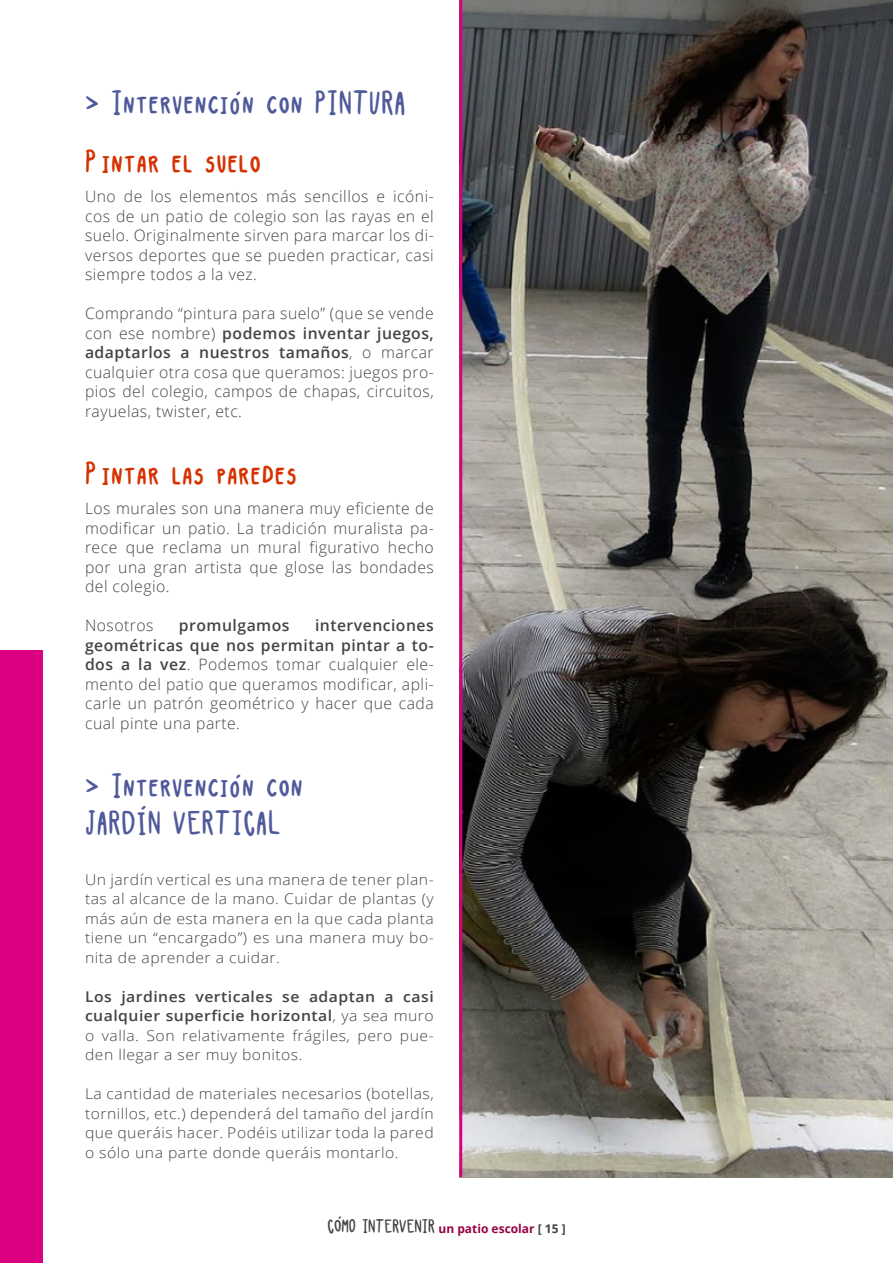
<style>
.page{position:relative;width:893px;height:1263px;background:#fff}
.page>*{position:absolute;margin:0;border:0;box-sizing:border-box;transform-origin:0 0}
.t1{font:37.5px/37.5px "Kap";letter-spacing:.02em;color:#505a9b}
.t2{font:37.5px "Kap";letter-spacing:.02em;color:#d53200}
.t3{font:21px "Kap";color:#444}
.t4{font:300 15.75px/19.5px "Open Sans";letter-spacing:.03em;color:#444;text-align:justify}
.t5{font:600 15.75px "Open Sans";letter-spacing:.03em;color:#444}
.t6{font:300 14.85px/19.5px "Open Sans";letter-spacing:.03em;color:#444;text-align:justify;scale:1.07 1}
.s1{font-weight:600}
.s2{font-family:"Open Sans";font-weight:700;font-size:12px;color:#960447}
.s3{font-family:"Open Sans";font-weight:700;font-size:12px}
</style>
<div class="page">
<div style="left:0;top:651px;width:43px;height:612px;background:#db0080"></div>
<img style="left:459px;top:0;width:434px;height:1178px">
<hr style="left:459px;top:0;width:3px;height:1177px;background:#db0080">
<h1 class="t1" style="left:85px;top:85px;width:322px">&gt; Intervención con PINTURA</h1>
<h1 class="t2" style="left:85px;top:143px;width:177px">Pintar el suelo</h1>
<p class="t4" style="left:85px;top:186px;width:350px">Uno de los elementos más sencillos e icóni&shy;cos de un patio de colegio son las rayas en el suelo. Originalmente sirven para marcar los di&shy;versos deportes que se pueden practicar, casi siempre todos a la vez.</p>
<p class="t4" style="left:85px;top:303px;width:350px">Comprando “pintura para suelo” (que se vende con ese nombre) <span class="s1">podemos inventar juegos, adaptarlos a nuestros tamaños</span>, o marcar cualquier otra cosa que queramos: juegos pro&shy;pios del colegio, campos de chapas, circuitos, rayuelas, twister, etc.</p>
<h1 class="t2" style="left:85px;top:455px;width:213px">Pintar las paredes</h1>
<p class="t4" style="left:85px;top:498px;width:350px">Los murales son una manera muy eficiente de modificar un patio. La tradición muralista pa&shy;rece que reclama un mural figurativo hecho por una gran artista que glose las bondades del colegio.</p>
<p class="t4" style="left:85px;top:615px;width:70px">Nosotros</p>
<p class="t5" style="left:179px;top:615px;width:112px">promulgamos</p>
<p class="t4" style="left:85px;top:615px;width:350px;text-indent:230px"><span class="s1">intervenciones geométricas que nos permitan pintar a to&shy;dos a la vez</span>. Podemos tomar cualquier ele&shy;mento del patio que queramos modificar, apli&shy;carle un patrón geométrico y hacer que cada cual pinte una parte.</p>
<h1 class="t1" style="left:85px;top:767px;width:219px">&gt; Intervención con<br>JARDÍN VERTICAL</h1>
<p class="t6" style="left:85px;top:869px;width:327px">Un jardín vertical es una manera de tener plan&shy;tas al alcance de la mano. Cuidar de plantas (y más aún de esta manera en la que cada planta tiene un “encargado”) es una manera muy bo&shy;nita de aprender a cuidar.</p>
<p class="t6" style="left:85px;top:986px;width:327px"><span class="s1">Los jardines verticales se adaptan a casi cualquier superficie horizontal</span>, ya sea muro o valla. Son relativamente frágiles, pero pue&shy;den llegar a ser muy bonitos.</p>
<p class="t6" style="left:85px;top:1083px;width:327px">La cantidad de materiales necesarios (botellas, tornillos, etc.) dependerá del tamaño del jardín que queráis hacer. Podéis utilizar toda la pared o sólo una parte donde queráis montarlo.</p>
<h2 class="t3" style="left:327px;top:1216px;width:240px">CÓMO INTERVENIR <span class="s2">un patio escolar</span> <span class="s3">[ 15 ]</span></h2>
</div>
